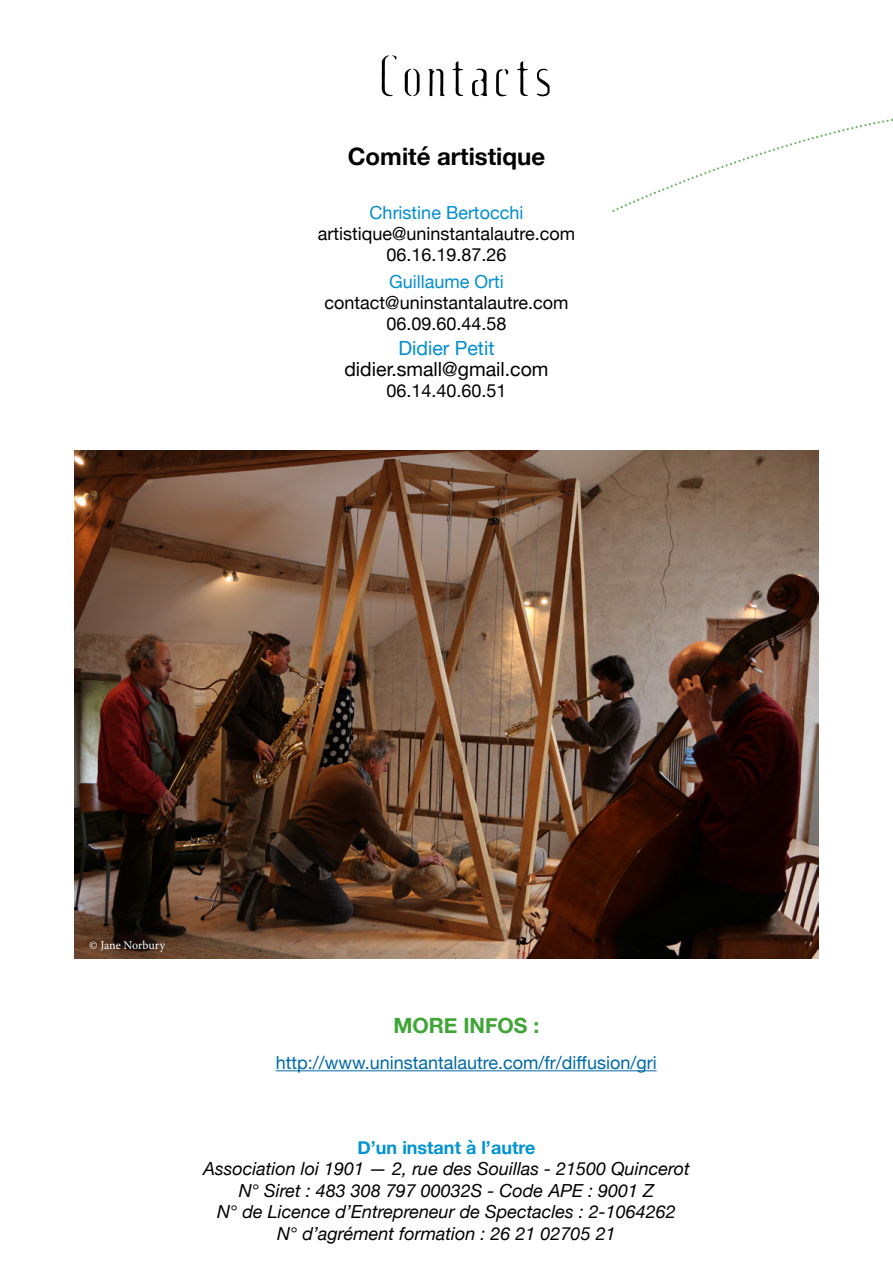
<style>
.page{position:relative;width:893px;height:1263px;background:#fff}
.page>*{position:absolute;margin:0;border:0;box-sizing:border-box;transform-origin:0 0}
.t1{font:300 52.5px "Fluid";color:#000}
.t2{font:700 24px "Helvetica Neue";color:#000}
.t3{font:700 21px "Helvetica Neue";color:#3fa535}
.t4{font:19.5px "Helvetica Neue";color:#000}
.t5{font:19.5px "Helvetica Neue";color:#008dd0}
.t6{font:italic 18px/21.6px "Helvetica Neue";color:#000;text-align:center}
.t7{font:18px/21px "Helvetica Neue";color:#000;text-align:center}
.t8{font:18px "Helvetica Neue";color:#0069a7}
.t9{font:18px "Helvetica Neue";color:#008dd0}
.t10{font:700 18px "Helvetica Neue";color:#0094d2}
.t11{font:12px "Minion Pro";letter-spacing:-.01em;color:#fff}
</style>
<div class="page">
<svg style="left:612px;top:118px;width:281px;height:94px"></svg>
<hr style="left:276px;top:1070px;width:381px;height:1px;background:#0069a7">
<img style="left:75px;top:450px;width:743px;height:508px">
<h1 class="t1" style="left:378px;top:53px;width:177px">Contacts</h1>
<h2 class="t2" style="left:348px;top:137px;width:199px">Comité artistique</h2>
<p class="t9" style="left:370px;top:199px;width:155px">Christine Bertocchi</p>
<p class="t7" style="left:318px;top:224px;width:259px">artistique@uninstantalautre.com<br>06.16.19.87.26</p>
<p class="t9" style="left:389px;top:268px;width:116px">Guillaume Orti</p>
<p class="t7" style="left:325px;top:293px;width:245px">contact@uninstantalautre.com<br>06.09.60.44.58</p>
<p class="t5" style="left:398px;top:334px;width:98px">Didier Petit</p>
<p class="t4" style="left:344px;top:355px;width:206px">didier.small@gmail.com</p>
<p class="t7" style="left:386px;top:381px;width:122px">06.14.40.60.51</p>
<p class="t11" style="left:89px;top:937px;width:77px">© Jane Norbury</p>
<p class="t3" style="left:393px;top:1009px;width:147px">MORE INFOS :</p>
<p class="t8" style="left:276px;top:1050px;width:382px">http://www.uninstantalautre.com/fr/diffusion/gri</p>
<p class="t10" style="left:358px;top:1133px;width:179px">D’un instant à l’autre</p>
<p class="t6" style="left:203px;top:1159px;width:488px">Association loi 1901 — 2, rue des Souillas - 21500 Quincerot N° Siret : 483 308 797 00032S - Code APE : 9001 Z<br>N° de Licence d’Entrepreneur de Spectacles : 2-1064262<br>N° d’agrément formation : 26 21 02705 21</p>
</div>
